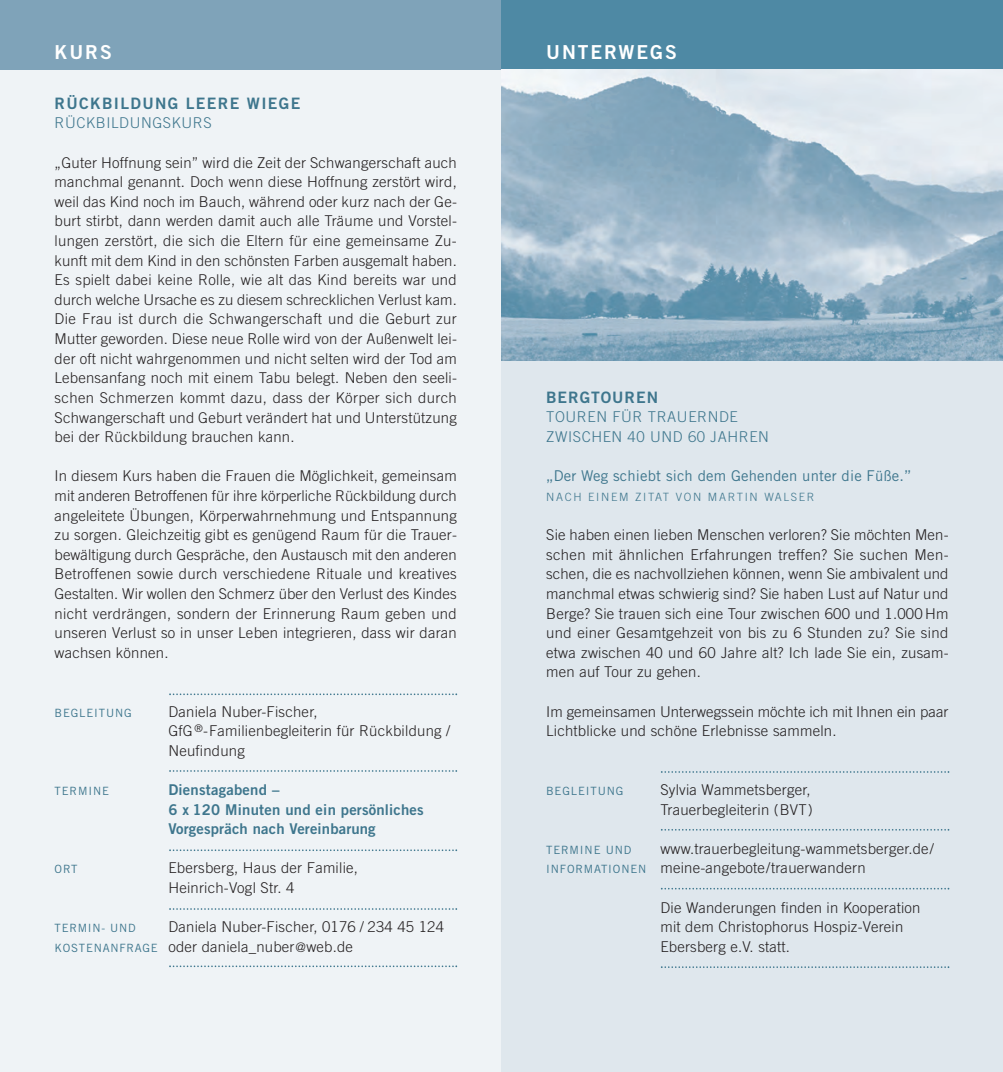
<style>
.page{position:relative;width:1003px;height:1072px;background:#fff}
.page>*{position:absolute;margin:0;border:0;box-sizing:border-box;transform-origin:0 0}
.t1{font:19.25px "Trade Gothic Bold Two";letter-spacing:.1em;color:#fff}
.t2{font:15.75px "Trade Gothic Bold Two";letter-spacing:.085em;color:#3e768d}
.t3{font:15.75px "Trade Gothic Bold Two";letter-spacing:.06em;color:#3e768d}
.t4{font:300 14.88px/19.6px "Trade Gothic";letter-spacing:.015em;color:#231f20}
.t5{font:14.88px/19.6px "Trade Gothic Bold Two";letter-spacing:.01em;color:#3e768d}
.t6{font:300 14.88px/19.6px "Trade Gothic";letter-spacing:.04em;color:#3e768d}
.t7{font:14.88px "Trade Gothic";letter-spacing:.01em;color:#3e768d}
.t8{font:11.38px "Trade Gothic";letter-spacing:.075em;color:#3e768d}
.t9{font:300 11.38px "Trade Gothic";letter-spacing:.15em;color:#3e768d}
.s1{font-weight:400;font-size:11.38px;color:#3e768d}
.s2{font-size:13.12px}
</style>
<div class="page">
<div style="left:0;top:64px;width:501px;height:1007px;background:#eff3f6"></div>
<div style="left:0;top:0;width:501px;height:69px;background:#7fa3b9"></div>
<svg style="left:169px;top:770px;width:288px;height:1px"></svg>
<svg style="left:169px;top:849px;width:288px;height:2px"></svg>
<svg style="left:169px;top:693px;width:288px;height:2px"></svg>
<svg style="left:169px;top:908px;width:288px;height:1px"></svg>
<svg style="left:169px;top:965px;width:288px;height:2px"></svg>
<div style="left:501px;top:64px;width:501px;height:1007px;background:#dfe7ed"></div>
<div style="left:501px;top:0;width:501px;height:69px;background:#4e89a4"></div>
<img style="left:501px;top:69px;width:501px;height:291px">
<svg style="left:661px;top:829px;width:287px;height:1px"></svg>
<svg style="left:661px;top:771px;width:287px;height:2px"></svg>
<svg style="left:660px;top:887px;width:288px;height:2px"></svg>
<svg style="left:661px;top:966px;width:287px;height:2px"></svg>
<p class="t1" style="left:55px;top:45px;width:59px">KURS</p>
<p class="t2" style="left:55px;top:97px;width:247px">RÜCKBILDUNG LEERE WIEGE</p>
<p class="t6" style="left:55px;top:114px;width:158px">RÜCKBILDUNGSKURS</p>
<p class="t4" style="left:55px;top:154px;width:404px;text-align:justify">„Guter Hoffnung sein” wird die Zeit der Schwangerschaft auch manchmal genannt. Doch wenn diese Hoffnung zerstört wird, weil das Kind noch im Bauch, während oder kurz nach der Ge&shy;burt stirbt, dann werden damit auch alle Träume und Vorstel&shy;lungen zerstört, die sich die Eltern für eine gemeinsame Zu&shy;kunft mit dem Kind in den schönsten Farben ausgemalt haben.<br>Es spielt dabei keine Rolle, wie alt das Kind bereits war und durch welche Ursache es zu diesem schrecklichen Verlust kam.<br>Die Frau ist durch die Schwangerschaft und die Geburt zur Mutter geworden. Diese neue Rolle wird von der Außenwelt lei&shy;der oft nicht wahrgenommen und nicht selten wird der Tod am Lebensanfang noch mit einem Tabu belegt. Neben den seeli&shy;schen Schmerzen kommt dazu, dass der Körper sich durch Schwangerschaft und Geburt verändert hat und Unterstützung bei der Rückbildung brauchen kann.</p>
<p class="t4" style="left:55px;top:467px;width:404px;text-align:justify">In diesem Kurs haben die Frauen die Möglichkeit, gemeinsam mit anderen Betroffenen für ihre körperliche Rückbildung durch angeleitete Übungen, Körperwahrnehmung und Entspannung zu sorgen. Gleichzeitig gibt es genügend Raum für die Trauer&shy;bewältigung durch Gespräche, den Austausch mit den anderen Betroffenen sowie durch verschiedene Rituale und kreatives Gestalten. Wir wollen den Schmerz über den Verlust des Kindes nicht verdrängen, sondern der Erinnerung Raum geben und unseren Verlust so in unser Leben integrieren, dass wir daran wachsen können.</p>
<p class="t8" style="left:55px;top:708px;width:79px">BEGLEITUNG</p>
<p class="t4" style="left:168px;top:702px;width:283px">Daniela Nuber-Fischer,<br>GfG <sup>®</sup>-Familienbegleiterin für Rückbildung /<br>Neufindung</p>
<p class="t8" style="left:55px;top:786px;width:56px">TERMINE</p>
<p class="t5" style="left:168px;top:781px;width:257px">Dienstagabend –<br>6 x 120 Minuten und ein persönliches<br>Vorgespräch nach Vereinbarung</p>
<p class="t8" style="left:55px;top:865px;width:24px">ORT</p>
<p class="t4" style="left:168px;top:859px;width:191px">Ebersberg, Haus der Familie,<br>Heinrich-Vogl Str. 4</p>
<p class="t8" style="left:55px;top:924px;width:83px">TERMIN- UND</p>
<p class="t4" style="left:55px;top:918px;width:391px;text-indent:114px">Daniela Nuber-Fischer, 0176 / 234 45 124<br><span class="s1">KOSTENANFRAGE</span> oder daniela_nuber<span class="s2">@</span>web.de</p>
<p class="t1" style="left:546px;top:45px;width:132px">UNTERWEGS</p>
<p class="t3" style="left:546px;top:391px;width:113px">BERGTOUREN</p>
<p class="t6" style="left:546px;top:408px;width:224px">TOUREN FÜR TRAUERNDE<br>ZWISCHEN 40 UND 60 JAHREN</p>
<p class="t7" style="left:546px;top:470px;width:367px">„Der Weg schiebt sich dem Gehenden unter die Füße.”</p>
<p class="t9" style="left:546px;top:492px;width:270px">NACH EINEM ZITAT VON MARTIN WALSER</p>
<p class="t4" style="left:546px;top:526px;width:404px;text-align:justify">Sie haben einen lieben Menschen verloren? Sie möchten Men&shy;schen mit ähnlichen Erfahrungen treffen? Sie suchen Men&shy;schen, die es nachvollziehen können, wenn Sie ambivalent und manchmal etwas schwierig sind? Sie haben Lust auf Natur und Berge? Sie trauen sich eine Tour zwischen 600 und 1.000 Hm und einer Gesamtgehzeit von bis zu 6 Stunden zu? Sie sind etwa zwischen 40 und 60 Jahre alt? Ich lade Sie ein, zusam&shy;men auf Tour zu gehen.</p>
<p class="t4" style="left:546px;top:702px;width:403px">Im gemeinsamen Unterwegssein möchte ich mit Ihnen ein paar<br>Lichtblicke und schöne Erlebnisse sammeln.</p>
<p class="t8" style="left:546px;top:786px;width:79px">BEGLEITUNG</p>
<p class="t4" style="left:660px;top:781px;width:154px">Sylvia Wammetsberger,<br>Trauerbegleiterin (BVT)</p>
<p class="t8" style="left:546px;top:845px;width:87px">TERMINE UND</p>
<p class="t4" style="left:546px;top:840px;width:389px;text-indent:114px">www.trauerbegleitung-wammetsberger.de/<br><span class="s1">INFORMATIONEN</span> meine-angebote/trauerwandern</p>
<p class="t4" style="left:660px;top:898px;width:261px">Die Wanderungen finden in Kooperation mit dem Christophorus Hospiz-Verein<br>Ebersberg e.V. statt.</p>
</div>
